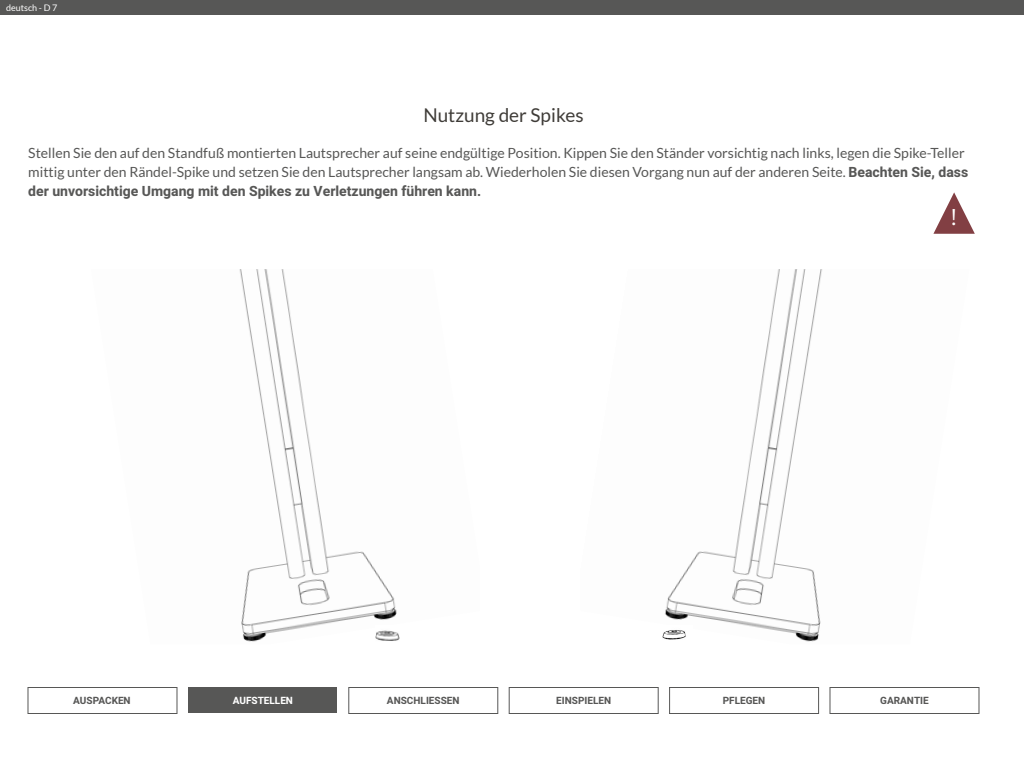
<style>
.page{position:relative;width:1024px;height:768px;background:#fff}
.page>*{position:absolute;margin:0;border:0;box-sizing:border-box;transform-origin:0 0}
.t1{font:22px "Azo Web";color:#fff}
.t2{font:19px "Lato";color:#3f3c38}
.t3{font:14px/19px "Lato";color:#575756}
.t4{font:700 14px "Heebo";color:#575756}
.t5{font:700 10px "Heebo";color:#575756}
.t6{font:700 10px "Heebo";color:#fff}
.t7{font:9px "Lato";color:#fff}
.s1{font-family:"Heebo";font-weight:700}
</style>
<div class="page">
<img style="left:665px;top:269px;width:157px;height:373px">
<img style="left:239px;top:269px;width:158px;height:373px">
<img style="left:375px;top:626px;width:25px;height:16px">
<img style="left:662px;top:626px;width:31px;height:16px">
<div style="left:0;top:0;width:1024px;height:15px;background:#575756"></div>
<div style="left:188px;top:687px;width:149px;height:26px;background:#575756"></div>
<div style="left:27px;top:687px;width:150px;height:27px;border:1px solid #575756"></div>
<div style="left:348px;top:687px;width:150px;height:27px;border:1px solid #575756"></div>
<div style="left:509px;top:687px;width:150px;height:27px;border:1px solid #575756"></div>
<div style="left:669px;top:687px;width:150px;height:27px;border:1px solid #575756"></div>
<div style="left:829px;top:687px;width:150px;height:27px;border:1px solid #575756"></div>
<svg style="left:933px;top:192px;width:42px;height:42px"></svg>
<p class="t7" style="left:6px;top:3px;width:53px">deutsch - D 7</p>
<h2 class="t2" style="left:423px;top:105px;width:162px">Nutzung der Spikes</h2>
<p class="t3" style="left:28px;top:144px;width:941px">Stellen Sie den auf den Standfuß montierten Lautsprecher auf seine endgültige Position. Kippen Sie den Ständer vorsichtig nach links, legen die Spike-Teller mittig unter den Rändel-Spike und setzen Sie den Lautsprecher langsam ab. Wiederholen Sie diesen Vorgang nun auf der anderen Seite. <span class="s1">Beachten Sie, dass</span></p>
<p class="t4" style="left:28px;top:182px;width:454px">der unvorsichtige Umgang mit den Spikes zu Verletzungen führen kann.</p>
<h1 class="t1" style="left:951px;top:203px;width:8px">!</h1>
<p class="t5" style="left:73px;top:694px;width:59px">AUSPACKEN</p>
<p class="t6" style="left:233px;top:694px;width:62px">AUFSTELLEN</p>
<p class="t5" style="left:387px;top:694px;width:74px">ANSCHLIESSEN</p>
<p class="t5" style="left:556px;top:694px;width:56px">EINSPIELEN</p>
<p class="t5" style="left:723px;top:694px;width:44px">PFLEGEN</p>
<p class="t5" style="left:880px;top:694px;width:50px">GARANTIE</p>
</div>
